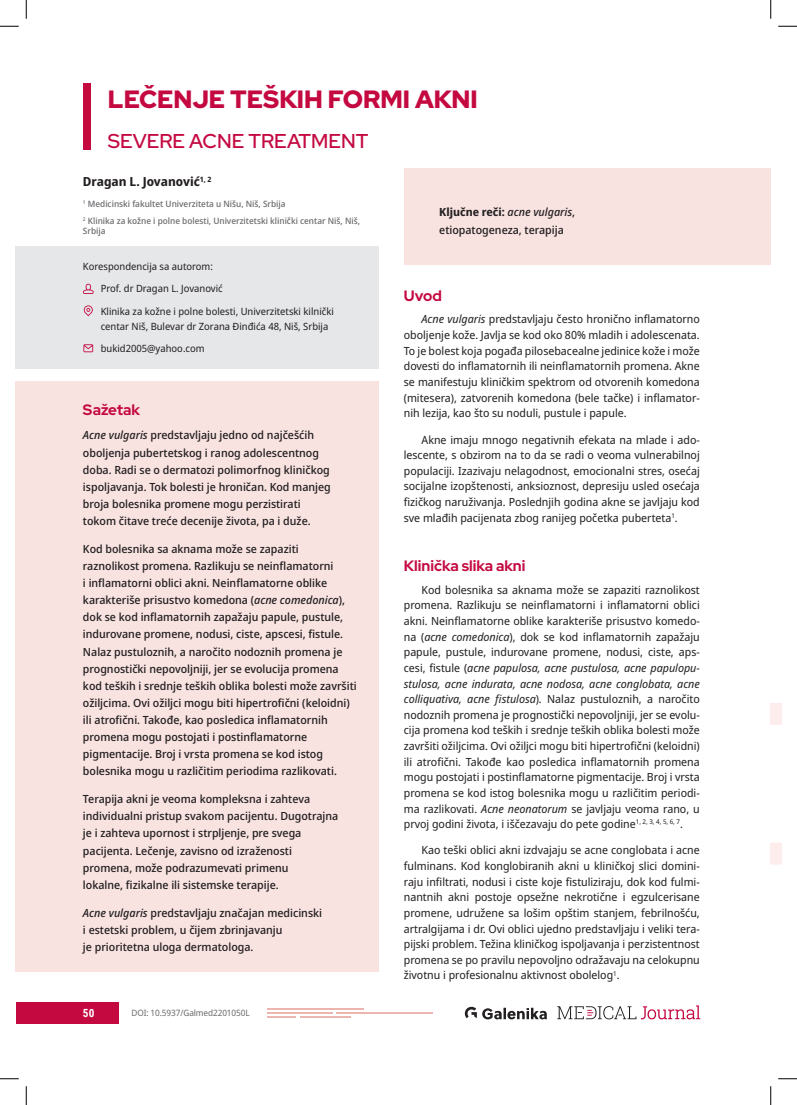
<style>
.page{position:relative;width:797px;height:1105px;background:#fff}
.page>*{position:absolute;margin:0;border:0;box-sizing:border-box;transform-origin:0 0}
.Naslov{font:900 25px "Red Hat Display";color:#c40941}
.Naslov_ENG{font:500 20px "Red Hat Display";color:#c40941}
.Podnaslov{font:700 15px "Red Hat Display";color:#c40941}
.Podnaslov_Sažetak{font:700 15px "Red Hat Display";color:#c40941}
.Paragraf_-_Autori{font:700 12.5px "Noto Sans Display";color:#231f20}
.Paragraf_-_Glavni{font:11.25px/15.6px "Noto Sans Display";color:#231f20;text-align:justify}
.Paragraf_-_Sažetak{font:500 11.25px/17.1px "Noto Sans Display";color:#231f20}
.Paragraf_-_Sažetak_d{font:500 11.25px/17.5px "Noto Sans Display";color:#231f20}
.t1{font:700 11.25px "Roboto Condensed";color:#fff}
.Paragraf_-_Korespode{font:10px/15px "Noto Sans Display";color:#231f20}
.Korespodencija_Naslo{font:10px "Noto Sans Display";color:#231f20}
.Paragraf_-_Klinike{font:500 8.75px/10px "Noto Sans Display";color:#6c6d70}
.t2{font:8.75px "Noto Sans Display";letter-spacing:-.01em;color:#6c6d70}
.s1{font-weight:700}
.s2{font-style:italic}
</style>
<div class="page">
<svg style="left:464px;top:1005px;width:236px;height:14px"></svg>
<svg style="left:770px;top:703px;width:11px;height:162px"></svg>
<div style="left:16px;top:1002px;width:102px;height:22px;background:#c40941"></div>
<hr style="left:268px;top:1012px;width:65px;height:1px;background:#ecb5af">
<hr style="left:336px;top:1012px;width:96px;height:1px;background:#ecb5af">
<hr style="left:268px;top:1008px;width:96px;height:2px;background:#ecb5af">
<svg style="left:268px;top:1016px;width:28px;height:1px"></svg>
<hr style="left:299px;top:1016px;width:51px;height:1px;background:#ecb5af">
<div style="left:83px;top:83px;width:7px;height:29px;background:#c40941"></div>
<div style="left:83px;top:109px;width:7px;height:41px;background:#c40941"></div>
<div style="left:16px;top:246px;width:363px;height:63px;background:#e6e7e9"></div>
<div style="left:16px;top:305px;width:363px;height:64px;background:#e6e7e9"></div>
<div style="left:16px;top:381px;width:363px;height:165px;background:#f8e3e1"></div>
<div style="left:16px;top:495px;width:363px;height:301px;background:#f8e3e1"></div>
<div style="left:16px;top:745px;width:363px;height:165px;background:#f8e3e1"></div>
<div style="left:16px;top:858px;width:363px;height:114px;background:#f8e3e1"></div>
<div style="left:404px;top:169px;width:366px;height:96px;background:#f8e3e1"></div>
<svg style="left:83px;top:284px;width:11px;height:10px"></svg>
<svg style="left:83px;top:305px;width:10px;height:11px"></svg>
<svg style="left:83px;top:344px;width:10px;height:8px"></svg>
<svg style="left:0;top:25px;width:19px;height:2px"></svg>
<svg style="left:778px;top:25px;width:19px;height:2px"></svg>
<svg style="left:0;top:1078px;width:19px;height:1px"></svg>
<svg style="left:778px;top:1078px;width:19px;height:1px"></svg>
<svg style="left:25px;top:0;width:2px;height:19px"></svg>
<svg style="left:25px;top:1086px;width:2px;height:19px"></svg>
<svg style="left:770px;top:0;width:1px;height:19px"></svg>
<svg style="left:770px;top:1086px;width:1px;height:19px"></svg>
<p class="Naslov" style="left:108px;top:83px;width:371px">LEČENJE TEŠKIH FORMI AKNI</p>
<p class="Naslov_ENG" style="left:108px;top:128px;width:262px">SEVERE ACNE TREATMENT</p>
<p class="Paragraf_-_Autori" style="left:83px;top:173px;width:130px">Dragan L. Jovanović<sup>1,</sup> <sup>2</sup></p>
<p class="Paragraf_-_Klinike" style="left:83px;top:199px;width:204px"><sup>1</sup> Medicinski fakultet Univerziteta u Nišu, Niš, Srbija</p>
<p class="Paragraf_-_Klinike" style="left:83px;top:216px;width:278px"><sup>2</sup> Klinika za kožne i polne bolesti, Univerzitetski klinički centar Niš, Niš,<br>Srbija</p>
<p class="Korespodencija_Naslo" style="left:83px;top:260px;width:131px">Korespondencija sa autorom:</p>
<p class="Paragraf_-_Korespode" style="left:101px;top:281px;width:123px">Prof. dr Dragan L. Jovanović</p>
<p class="Paragraf_-_Korespode" style="left:101px;top:304px;width:235px">Klinika za kožne i polne bolesti, Univerzitetski kilnički centar Niš, Bulevar dr Zorana Đinđića 48, Niš, Srbija</p>
<p class="Paragraf_-_Korespode" style="left:101px;top:341px;width:105px">bukid2005@yahoo.com</p>
<p class="Paragraf_-_Sažetak_d" style="left:439px;top:204px;width:137px"><span class="s1">Ključne reči:</span> <span class="s2">acne vulgaris</span>, etiopatogeneza, terapija</p>
<p class="Podnaslov_Sažetak" style="left:404px;top:286px;width:40px">Uvod</p>
<p class="Paragraf_-_Glavni" style="left:404px;top:312px;width:297px;text-indent:18px"><span class="s2">Acne vulgaris</span> predstavljaju često hronično inflamatorno oboljenje kože. Javlja se kod oko 80% mladih i adolescenata.<br>To je bolest koja pogađa pilosebacealne jedinice kože i može dovesti do inflamatornih ili neinflamatornih promena. Akne se manifestuju kliničkim spektrom od otvorenih komedona (mitesera), zatvorenih komedona (bele tačke) i inflamator&shy;nih lezija, kao što su noduli, pustule i papule.</p>
<p class="Paragraf_-_Glavni" style="left:404px;top:432px;width:297px;text-indent:18px">Akne imaju mnogo negativnih efekata na mlade i ado&shy;lescente, s obzirom na to da se radi o veoma vulnerabilnoj populaciji. Izazivaju nelagodnost, emocionalni stres, osećaj socijalne izopštenosti, anksioznost, depresiju usled osećaja fizičkog naruživanja. Poslednjih godina akne se javljaju kod sve mlađih pacijenata zbog ranijeg početka puberteta<sup>1</sup>.</p>
<p class="Podnaslov" style="left:404px;top:556px;width:123px">Klinička slika akni</p>
<p class="Paragraf_-_Glavni" style="left:404px;top:582px;width:297px;text-indent:18px">Kod bolesnika sa aknama može se zapaziti raznolikost promena. Razlikuju se neinflamatorni i inflamatorni oblici akni. Neinflamatorne oblike karakteriše prisustvo komedo&shy;na (<span class="s2">acne comedonica</span>), dok se kod inflamatornih zapažaju papule, pustule, indurovane promene, nodusi, ciste, aps&shy;cesi, fistule (<span class="s2">acne papulosa, acne pustulosa, acne papulopu&shy;stulosa, acne indurata, acne nodosa, acne conglobata, acne colliquativa, acne fistulosa</span>). Nalaz pustuloznih, a naročito nodoznih promena je prognostički nepovoljniji, jer se evolu&shy;cija promena kod teških i srednje teških oblika bolesti može završiti ožiljcima. Ovi ožiljci mogu biti hipertrofični (keloidni) ili atrofični. Takođe kao posledica inflamatornih promena mogu postojati i postinflamatorne pigmentacije. Broj i vrsta promena se kod istog bolesnika mogu u različitim periodi&shy;ma razlikovati. <span class="s2">Acne neonatorum</span> se javljaju veoma rano, u prvoj godini života, i iščezavaju do pete godine<sup>1,</sup> <sup>2,</sup> <sup>3,</sup> <sup>4,</sup> <sup>5,</sup> <sup>6,</sup> <sup>7</sup>.</p>
<p class="Paragraf_-_Glavni" style="left:404px;top:843px;width:297px;text-indent:18px">Kao teški oblici akni izdvajaju se acne conglobata i acne fulminans. Kod konglobiranih akni u kliničkoj slici domini&shy;raju infiltrati, nodusi i ciste koje fistuliziraju, dok kod fulmi&shy;nantnih akni postoje opsežne nekrotične i egzulcerisane promene, udružene sa lošim opštim stanjem, febrilnošću, artralgijama i dr. Ovi oblici ujedno predstavljaju i veliki tera&shy;pijski problem. Težina kliničkog ispoljavanja i perzistentnost promena se po pravilu nepovoljno odražavaju na celokupnu životnu i profesionalnu aktivnost obolelog<sup>1</sup>.</p>
<p class="Podnaslov_Sažetak" style="left:83px;top:400px;width:59px">Sažetak</p>
<p class="Paragraf_-_Sažetak" style="left:83px;top:427px;width:249px"><span class="s2">Acne vulgaris</span> predstavljaju jedno od najčešćih oboljenja pubertetskog i ranog adolescentnog doba. Radi se o dermatozi polimorfnog kliničkog ispoljavanja. Tok bolesti je hroničan. Kod manjeg broja bolesnika promene mogu perzistirati tokom čitave treće decenije života, pa i duže.</p>
<p class="Paragraf_-_Sažetak" style="left:83px;top:540px;width:275px">Kod bolesnika sa aknama može se zapaziti raznolikost promena. Razlikuju se neinflamatorni<br>i inflamatorni oblici akni. Neinflamatorne oblike karakteriše prisustvo komedona (<span class="s2">acne comedonica</span>), dok se kod inflamatornih zapažaju papule, pustule, indurovane promene, nodusi, ciste, apscesi, fistule.<br>Nalaz pustuloznih, a naročito nodoznih promena je prognostički nepovoljniji, jer se evolucija promena kod teških i srednje teških oblika bolesti može završiti ožiljcima. Ovi ožiljci mogu biti hipertrofični (keloidni) ili atrofični. Takođe, kao posledica inflamatornih promena mogu postojati i postinflamatorne pigmentacije. Broj i vrsta promena se kod istog bolesnika mogu u različitim periodima razlikovati.</p>
<p class="Paragraf_-_Sažetak" style="left:83px;top:791px;width:257px">Terapija akni je veoma kompleksna i zahteva individualni pristup svakom pacijentu. Dugotrajna je i zahteva upornost i strpljenje, pre svega pacijenta. Lečenje, zavisno od izraženosti promena, može podrazumevati primenu<br>lokalne, fizikalne ili sistemske terapije.</p>
<p class="Paragraf_-_Sažetak" style="left:83px;top:904px;width:241px"><span class="s2">Acne vulgaris</span> predstavljaju značajan medicinski i estetski problem, u čijem zbrinjavanju<br>je prioritetna uloga dermatologa.</p>
<p class="t1" style="left:83px;top:1005px;width:13px">50</p>
<p class="t2" style="left:131px;top:1006px;width:120px">DOI: 10.5937/Galmed2201050L</p>
</div>
